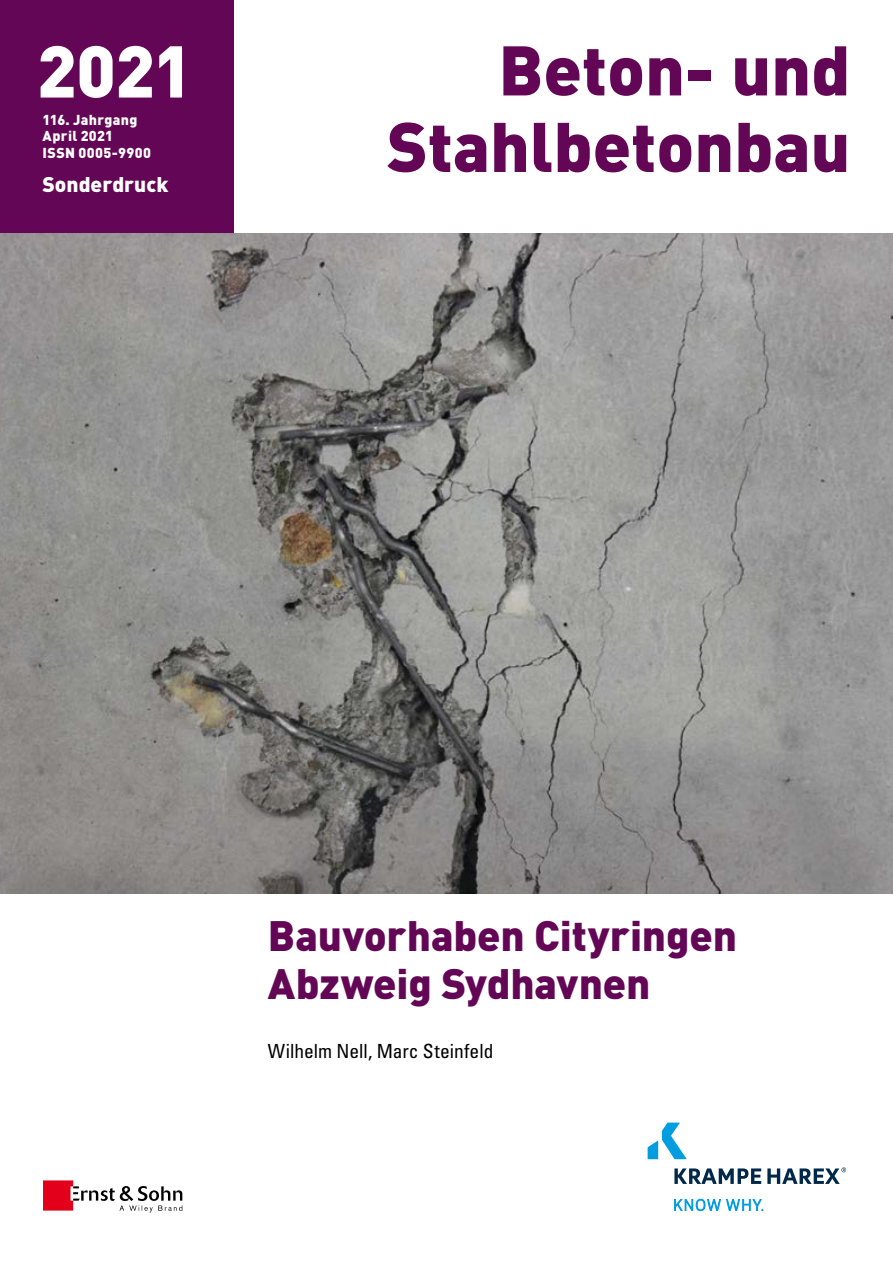
<style>
.page{position:relative;width:893px;height:1263px;background:#fff}
.page>*{position:absolute;margin:0;border:0;box-sizing:border-box;transform-origin:0 0}
.t1{font:900 72px "DINOT";color:#fff}
.t2{font:900 69px/76.5px "DINOT";color:#630655;text-align:right}
.t3{font:900 42px/48px "DINOT";letter-spacing:-.005em;color:#630655}
.t4{font:900 21px "DINOT";color:#fff}
.t5{font:condensed 19.5px "Univers LT Std";color:#000}
.t6{font:900 14.25px/16.5px "DINOT";letter-spacing:.025em;color:#fff}
</style>
<div class="page">
<svg style="left:43px;top:1180px;width:139px;height:32px"></svg>
<div style="left:0;top:0;width:234px;height:234px;background:#630655"></div>
<img style="left:0;top:234px;width:893px;height:659px">
<svg style="left:674px;top:1168px;width:87px;height:16px"></svg>
<svg style="left:767px;top:1167px;width:79px;height:17px"></svg>
<svg style="left:674px;top:1199px;width:89px;height:12px"></svg>
<svg style="left:647px;top:1122px;width:39px;height:37px"></svg>
<p class="t1" style="left:37px;top:23px;width:158px">2021</p>
<p class="t2" style="left:387px;top:30px;width:465px">Beton- und<br>Stahlbetonbau</p>
<p class="t6" style="left:43px;top:111px;width:110px">116. Jahrgang<br>April 2021<br>ISSN 0005-9900</p>
<p class="t4" style="left:43px;top:171px;width:127px">Sonderdruck</p>
<p class="t3" style="left:268px;top:910px;width:471px">Bauvorhaben Cityringen<br>Abzweig Sydhavnen</p>
<p class="t5" style="left:268px;top:1039px;width:227px">Wilhelm Nell, Marc Steinfeld</p>
</div>
